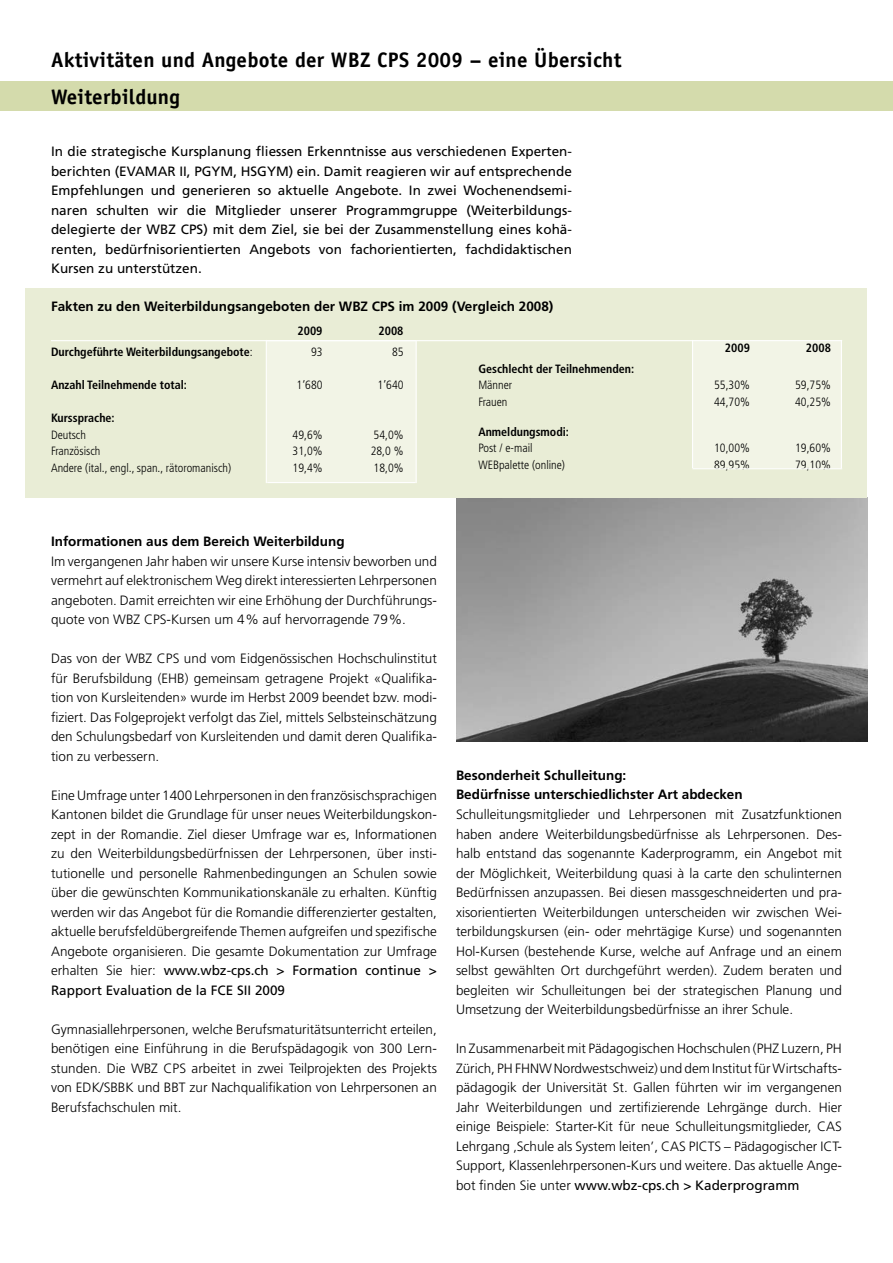
<style>
.page{position:relative;width:893px;height:1263px;background:#fff}
.page>*{position:absolute;margin:0;border:0;box-sizing:border-box;transform-origin:0 0}
.t1{font:700 21px/37px "Officina Sans";letter-spacing:.01em;color:#000}
.t2{font:300 13.5px/19.5px "Frutiger";color:#000;text-align:justify}
.t3{font:13.5px/19.5px "Frutiger";color:#000;text-align:justify}
.t4{font:700 13.5px/19.5px "Frutiger";color:#000}
.t5{font:300 condensed 12px "Frutiger";color:#000}
.t6{font:700 condensed 12px "Frutiger";color:#000}
.s1{font-weight:300}
.s2{font-weight:400}
</style>
<div class="page">
<img style="left:456px;top:498px;width:411px;height:243px">
<div style="left:0;top:81px;width:893px;height:30px;background:#d4dbac"></div>
<div style="left:26px;top:288px;width:841px;height:210px;background:#e9edd6"></div>
<div style="left:267px;top:341px;width:149px;height:142px;background:#f2f4e6"></div>
<div style="left:693px;top:341px;width:149px;height:127px;background:#f2f4e6"></div>
<hr style="left:267px;top:482px;width:148px;height:1px;background:#fff">
<hr style="left:51px;top:340px;width:791px;height:1px;background:#fff">
<hr style="left:692px;top:468px;width:150px;height:1px;background:#fff">
<hr style="left:266px;top:340px;width:1px;height:143px;background:#fff">
<hr style="left:692px;top:340px;width:1px;height:128px;background:#fff">
<hr style="left:841px;top:340px;width:1px;height:128px;background:#fff">
<hr style="left:416px;top:341px;width:1px;height:142px;background:#fff">
<h1 class="t1" style="left:51px;top:41px;width:572px">Aktivitäten und Angebote der WBZ CPS 2009 – eine Übersicht<br>Weiterbildung</h1>
<p class="t3" style="left:51px;top:141px;width:522px">In die strategische Kursplanung fliessen Erkenntnisse aus verschiedenen Experten&shy;berichten (EVAMAR II, PGYM, HSGYM) ein. Damit reagieren wir auf entsprechende Empfehlungen und generieren so aktuelle Angebote. In zwei Wochenendsemi&shy;naren schulten wir die Mitglieder unserer Programmgruppe (Weiterbildungs&shy;delegierte der WBZ CPS) mit dem Ziel, sie bei der Zusammenstellung eines kohä&shy;renten, bedürfnisorientierten Angebots von fachorientierten, fachdidaktischen Kursen zu unterstützen.</p>
<p class="t4" style="left:51px;top:296px;width:504px">Fakten zu den Weiterbildungsangeboten der WBZ CPS im 2009 (Vergleich 2008)</p>
<p class="t6" style="left:298px;top:324px;width:26px">2009</p>
<p class="t6" style="left:379px;top:324px;width:26px">2008</p>
<p class="t6" style="left:51px;top:345px;width:203px">Durchgeführte Weiterbildungsangebote<span class="s1">:</span></p>
<p class="t5" style="left:311px;top:345px;width:13px">93</p>
<p class="t5" style="left:392px;top:345px;width:13px">85</p>
<p class="t6" style="left:51px;top:378px;width:137px">Anzahl Teilnehmende total:</p>
<p class="t5" style="left:297px;top:378px;width:27px">1‘680</p>
<p class="t5" style="left:378px;top:378px;width:27px">1’640</p>
<p class="t6" style="left:51px;top:411px;width:65px">Kurssprache:</p>
<p class="t5" style="left:51px;top:428px;width:36px">Deutsch</p>
<p class="t5" style="left:293px;top:428px;width:31px">49,6%</p>
<p class="t5" style="left:374px;top:428px;width:31px">54,0%</p>
<p class="t5" style="left:51px;top:444px;width:51px">Französisch</p>
<p class="t5" style="left:293px;top:444px;width:31px">31,0%</p>
<p class="t5" style="left:371px;top:444px;width:34px">28,0 %</p>
<p class="t5" style="left:51px;top:461px;width:182px">Andere (ital., engl., span., rätoromanisch)</p>
<p class="t5" style="left:293px;top:461px;width:31px">19,4%</p>
<p class="t5" style="left:374px;top:461px;width:31px">18,0%</p>
<p class="t6" style="left:725px;top:341px;width:26px">2009</p>
<p class="t6" style="left:806px;top:341px;width:26px">2008</p>
<p class="t6" style="left:478px;top:361px;width:157px">Geschlecht der Teilnehmenden:</p>
<p class="t5" style="left:478px;top:378px;width:35px">Männer</p>
<p class="t5" style="left:714px;top:378px;width:37px">55,30%</p>
<p class="t5" style="left:795px;top:378px;width:37px">59,75%</p>
<p class="t5" style="left:478px;top:395px;width:31px">Frauen</p>
<p class="t5" style="left:714px;top:395px;width:37px">44,70%</p>
<p class="t5" style="left:795px;top:395px;width:37px">40,25%</p>
<p class="t6" style="left:478px;top:424px;width:92px">Anmeldungsmodi:</p>
<p class="t5" style="left:478px;top:441px;width:56px">Post / e-mail</p>
<p class="t5" style="left:714px;top:441px;width:37px">10,00%</p>
<p class="t5" style="left:795px;top:441px;width:37px">19,60%</p>
<p class="t5" style="left:478px;top:458px;width:88px">WEBpalette (online)</p>
<p class="t5" style="left:714px;top:458px;width:37px">89,95%</p>
<p class="t5" style="left:795px;top:458px;width:37px">79,10%</p>
<p class="t4" style="left:51px;top:532px;width:295px">Informationen aus dem Bereich Weiterbildung</p>
<p class="t2" style="left:51px;top:551px;width:387px">Im vergangenen Jahr haben wir unsere Kurse intensiv beworben und vermehrt auf elektronischem Weg direkt interessierten Lehrpersonen angeboten. Damit erreichten wir eine Erhöhung der Durchführungs&shy;quote von WBZ CPS-Kursen um 4% auf hervorragende 79%.</p>
<p class="t2" style="left:51px;top:649px;width:387px">Das von der WBZ CPS und vom Eidgenössischen Hochschulinstitut für Berufsbildung (EHB) gemeinsam getragene Projekt «Qualifika&shy;tion von Kursleitenden» wurde im Herbst 2009 beendet bzw. modi&shy;fiziert. Das Folgeprojekt verfolgt das Ziel, mittels Selbsteinschätzung den Schulungsbedarf von Kursleitenden und damit deren Qualifika&shy;tion zu verbessern.</p>
<p class="t2" style="left:51px;top:785px;width:387px">Eine Umfrage unter 1400 Lehrpersonen in den französischsprachigen Kantonen bildet die Grundlage für unser neues Weiterbildungskon&shy;zept in der Romandie. Ziel dieser Umfrage war es, Informationen zu den Weiterbildungsbedürfnissen der Lehrpersonen, über insti&shy;tutionelle und personelle Rahmenbedingungen an Schulen sowie über die gewünschten Kommunikationskanäle zu erhalten. Künftig werden wir das Angebot für die Romandie differenzierter gestalten, aktuelle berufsfeldübergreifende Themen aufgreifen und spezifische Angebote organisieren. Die gesamte Dokumentation zur Umfrage erhalten Sie hier: <span class="s2">www.wbz-cps.ch &gt; Formation continue &gt; Rapport Evaluation de la FCE SII 2009</span></p>
<p class="t2" style="left:51px;top:1019px;width:387px">Gymnasiallehrpersonen, welche Berufsmaturitätsunterricht erteilen, benötigen eine Einführung in die Berufspädagogik von 300 Lern&shy;stunden. Die WBZ CPS arbeitet in zwei Teilprojekten des Projekts von EDK/SBBK und BBT zur Nachqualifikation von Lehrpersonen an Berufsfachschulen mit.</p>
<p class="t4" style="left:456px;top:765px;width:288px">Besonderheit Schulleitung:<br>Bedürfnisse unterschiedlichster Art abdecken</p>
<p class="t2" style="left:456px;top:805px;width:387px">Schulleitungsmitglieder und Lehrpersonen mit Zusatzfunktionen haben andere Weiterbildungsbedürfnisse als Lehrpersonen. Des&shy;halb entstand das sogenannte Kaderprogramm, ein Angebot mit der Möglichkeit, Weiterbildung quasi à la carte den schulinternen Bedürfnissen anzupassen. Bei diesen massgeschneiderten und pra&shy;xisorientierten Weiterbildungen unterscheiden wir zwischen Wei&shy;terbildungskursen (ein- oder mehrtägige Kurse) und sogenannten Hol-Kursen (bestehende Kurse, welche auf Anfrage und an einem selbst gewählten Ort durchgeführt werden). Zudem beraten und begleiten wir Schulleitungen bei der strategischen Planung und Umsetzung der Weiterbildungsbedürfnisse an ihrer Schule.</p>
<p class="t2" style="left:456px;top:1039px;width:387px">In Zusammenarbeit mit Pädagogischen Hochschulen (PHZ Luzern, PH Zürich, PH FHNW Nordwestschweiz) und dem Institut für Wirtschafts&shy;pädagogik der Universität St. Gallen führten wir im vergangenen Jahr Weiterbildungen und zertifizierende Lehrgänge durch. Hier einige Beispiele: Starter-Kit für neue Schulleitungsmitglieder, CAS Lehrgang ‚Schule als System leiten’, CAS PICTS – Pädagogischer ICT-Support, Klassenlehrpersonen-Kurs und weitere. Das aktuelle Ange&shy;bot finden Sie unter <span class="s2">www.wbz-cps.ch &gt; Kaderprogramm</span></p>
</div>
